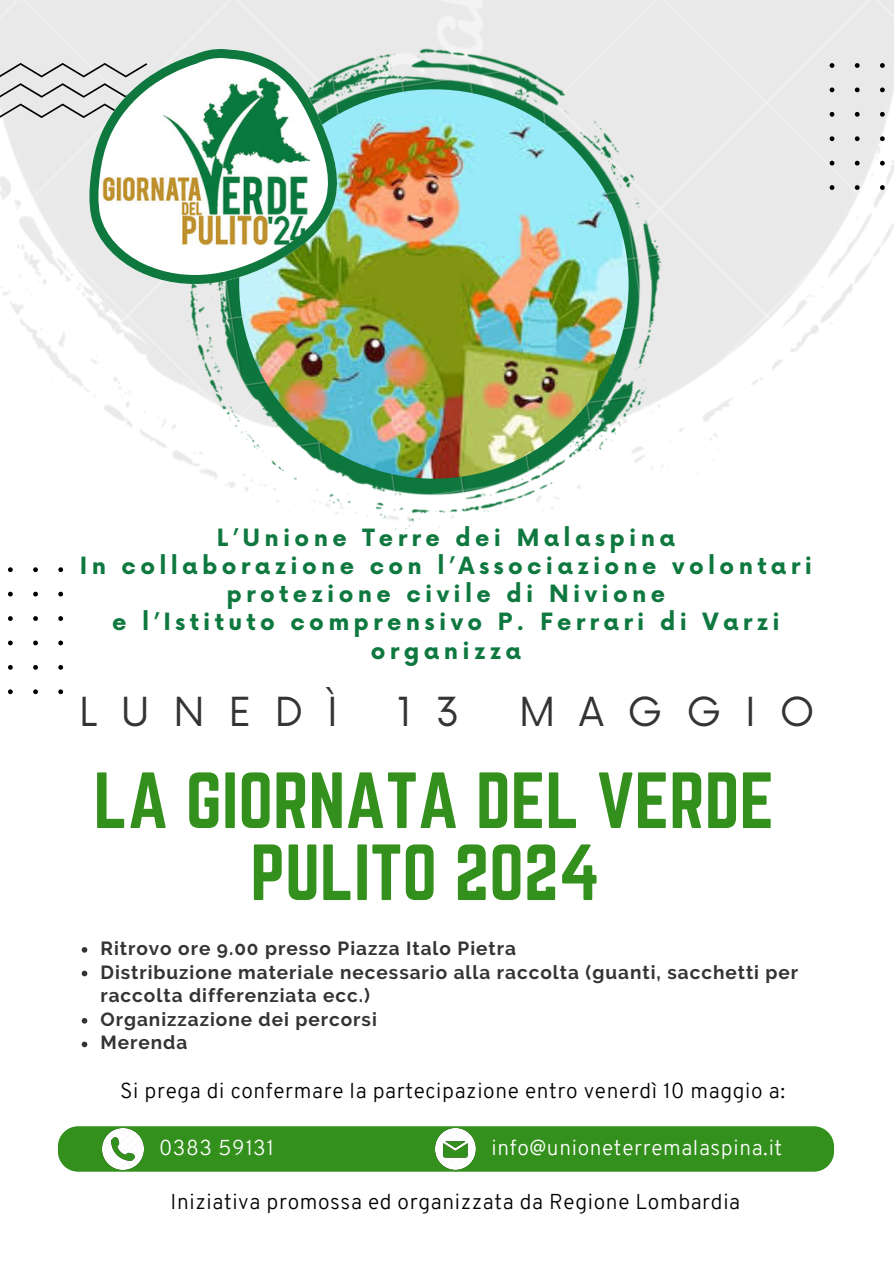
<style>
.page{position:relative;width:894px;height:1264px;background:#fff}
.page>*{position:absolute;margin:0;border:0;box-sizing:border-box;transform-origin:0 0}
.t1{font:69.45px/72px "Norwester";color:#33901c;text-align:center}
.t2{font:39px "Now";letter-spacing:.61em;color:#343434}
.t3{font:700 23.25px/28.2px "Now";letter-spacing:.185em;color:#0e783f;text-align:center}
.t4{font:300 21px "Overpass";letter-spacing:.03em;color:#000}
.t5{font:300 21px "Overpass";letter-spacing:.03em;color:#fff}
.t6{font:700 18.9px/23.7px "Raleway";letter-spacing:.05em;color:#343434}
</style>
<div class="page">
<img style="left:99px;top:0;width:669px;height:531px">
<img style="left:239px;top:89px;width:389px;height:389px;border-radius:50%">
<svg style="left:8px;top:567px;width:55px;height:127px"></svg>
<svg style="left:829px;top:63px;width:64px;height:127px"></svg>
<div style="left:58px;top:1126px;width:775px;height:45px;background:#33901c;border-radius:20px"></div>
<img style="left:103px;top:1128px;width:40px;height:41px">
<img style="left:435px;top:1128px;width:40px;height:41px">
<svg style="left:0;top:63px;width:89px;height:55px;background:#d0d0d0"></svg>
<svg style="left:89px;top:49px;width:248px;height:235px"></svg>
<svg style="left:82px;top:947px;width:5px;height:5px"></svg>
<svg style="left:82px;top:970px;width:5px;height:6px"></svg>
<svg style="left:82px;top:1018px;width:5px;height:5px"></svg>
<svg style="left:82px;top:1041px;width:5px;height:6px"></svg>
<p class="t3" style="left:80px;top:525px;width:733px">L’Unione Terre dei Malaspina<br>In collaborazione con l’Associazione volontari protezione civile di Nivione<br>e l’Istituto comprensivo P. Ferrari di Varzi organizza</p>
<h2 class="t2" style="left:79px;top:690px;width:260px">LUNEDÌ</h2>
<h2 class="t2" style="left:397px;top:690px;width:64px">1 3</h2>
<h2 class="t2" style="left:519px;top:690px;width:297px">MAGGIO</h2>
<p class="t1" style="left:94px;top:764px;width:681px">LA GIORNATA DEL VERDE<br>PULITO 2024</p>
<h1 class="t6" style="left:100px;top:936px;width:417px">Ritrovo ore 9.00 presso Piazza Italo Pietra</h1>
<p class="t6" style="left:100px;top:960px;width:699px">Distribuzione materiale necessario alla raccolta (guanti, sacchetti per raccolta differenziata ecc.)</p>
<p class="t6" style="left:100px;top:1007px;width:278px">Organizzazione dei percorsi</p>
<p class="t6" style="left:100px;top:1030px;width:88px">Merenda</p>
<p class="t4" style="left:120px;top:1082px;width:666px">Si prega di confermare la partecipazione entro venerdì 10 maggio a:</p>
<p class="t5" style="left:159px;top:1139px;width:116px">0383 59131</p>
<p class="t5" style="left:491px;top:1139px;width:292px">info@unioneterremalaspina.it</p>
<h4 class="t4" style="left:170px;top:1192px;width:571px">Iniziativa promossa ed organizzata da Regione Lombardia</h4>
</div>
